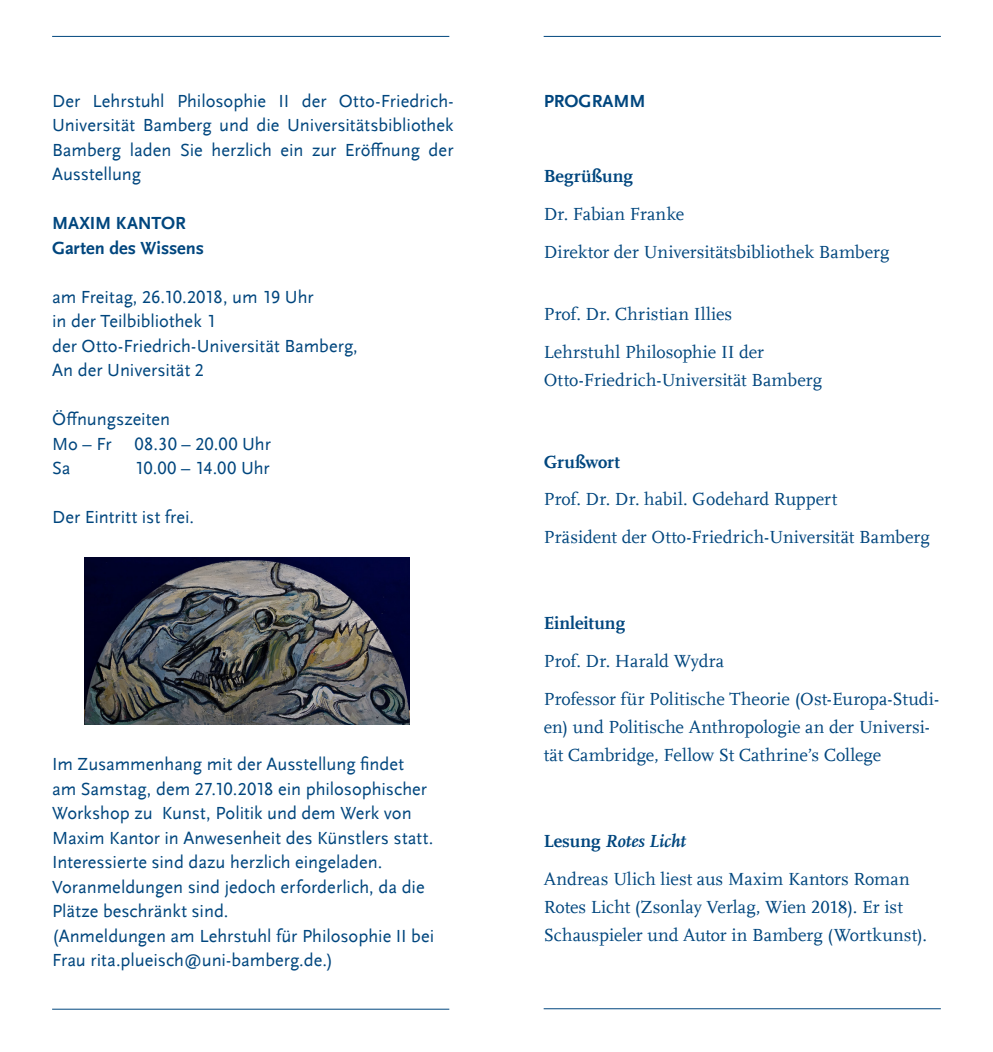
<style>
.page{position:relative;width:993px;height:1052px;background:#fff}
.page>*{position:absolute;margin:0;border:0;box-sizing:border-box;transform-origin:0 0}
.t1{font:18.38px/24.5px "UB Scala Sans";color:#00467e}
.t2{font:18.38px/38px "UB Scala";color:#00467e}
.t3{font:700 18.38px/24.5px "UB Scala Sans";color:#00467e}
.t4{font:700 18.38px "UB Scala";letter-spacing:.005em;color:#00467e}
.t5{font:700 18.38px "UB Scala";letter-spacing:-.015em;color:#00467e}
.s1{font-weight:700}
.s2{font-weight:700;font-style:italic}
</style>
<div class="page">
<hr style="left:52px;top:36px;width:397px;height:1px;background:#00467e">
<hr style="left:52px;top:1008px;width:397px;height:1px;background:#00467e">
<hr style="left:543px;top:1008px;width:397px;height:1px;background:#00467e">
<hr style="left:543px;top:36px;width:397px;height:1px;background:#00467e">
<img style="left:84px;top:558px;width:325px;height:166px">
<p class="t1" style="left:52px;top:88px;width:403px;text-align:justify">Der Lehrstuhl Philosophie II der Otto-Friedrich-Universität Bamberg und die Universitätsbibliothek Bamberg laden Sie herzlich ein zur Eröffnung der Ausstellung</p>
<p class="t3" style="left:52px;top:211px;width:153px">MAXIM KANTOR<br>Garten des Wissens</p>
<p class="t1" style="left:52px;top:284px;width:307px">am Freitag, 26.10.2018, um 19 Uhr<br>in der Teilbibliothek 1<br>der Otto-Friedrich-Universität Bamberg,<br>An der Universität 2</p>
<p class="t1" style="left:52px;top:407px;width:119px">Öffnungszeiten<br>Mo – Fr</p>
<p class="t1" style="left:134px;top:431px;width:138px">08.30 – 20.00 Uhr</p>
<p class="t1" style="left:52px;top:456px;width:20px">Sa</p>
<p class="t1" style="left:134px;top:456px;width:137px">10.00 – 14.00 Uhr</p>
<p class="t1" style="left:52px;top:505px;width:143px">Der Eintritt ist frei.</p>
<p class="t1" style="left:52px;top:752px;width:383px">Im Zusammenhang mit der Ausstellung findet<br>am Samstag, dem 27.10.2018 ein philosophischer Workshop zu Kunst, Politik und dem Werk von Maxim Kantor in Anwesenheit des Künstlers statt.<br>Interessierte sind dazu herzlich eingeladen.<br>Voranmeldungen sind jedoch erforderlich, da die Plätze beschränkt sind.<br>(Anmeldungen am Lehrstuhl für Philosophie II bei Frau rita.plueisch@uni-bamberg.de.)</p>
<p class="t3" style="left:543px;top:88px;width:103px">PROGRAMM</p>
<p class="t4" style="left:543px;top:165px;width:91px">Begrüßung</p>
<p class="t2" style="left:543px;top:195px;width:347px">Dr. Fabian Franke<br>Direktor der Universitätsbibliothek Bamberg</p>
<p class="t2" style="left:543px;top:295px;width:222px">Prof. Dr. Christian Illies<br>Lehrstuhl Philosophie II der</p>
<p class="t2" style="left:543px;top:361px;width:280px">Otto-Friedrich-Universität Bamberg</p>
<p class="t5" style="left:543px;top:450px;width:78px">Grußwort</p>
<p class="t2" style="left:543px;top:480px;width:387px">Prof. Dr. Dr. habil. Godehard Ruppert<br>Präsident der Otto-Friedrich-Universität Bamberg</p>
<p class="t4" style="left:543px;top:612px;width:83px">Einleitung</p>
<p class="t2" style="left:543px;top:642px;width:397px">Prof. Dr. Harald Wydra<br>Professor für Politische Theorie (Ost-Europa-Studi-</p>
<p class="t2" style="left:543px;top:713px;width:387px;line-height:28px">en) und Politische Anthropologie an der Universi&shy;tät Cambridge, Fellow St Cathrine’s College</p>
<p class="t2" style="left:543px;top:821px;width:367px"><span class="s1">Lesung</span> <span class="s2">Rotes Licht<br></span>Andreas Ulich liest aus Maxim Kantors Roman</p>
<p class="t2" style="left:543px;top:892px;width:385px;line-height:28px">Rotes Licht (Zsonlay Verlag, Wien 2018). Er ist<br>Schauspieler und Autor in Bamberg (Wortkunst).</p>
</div>
